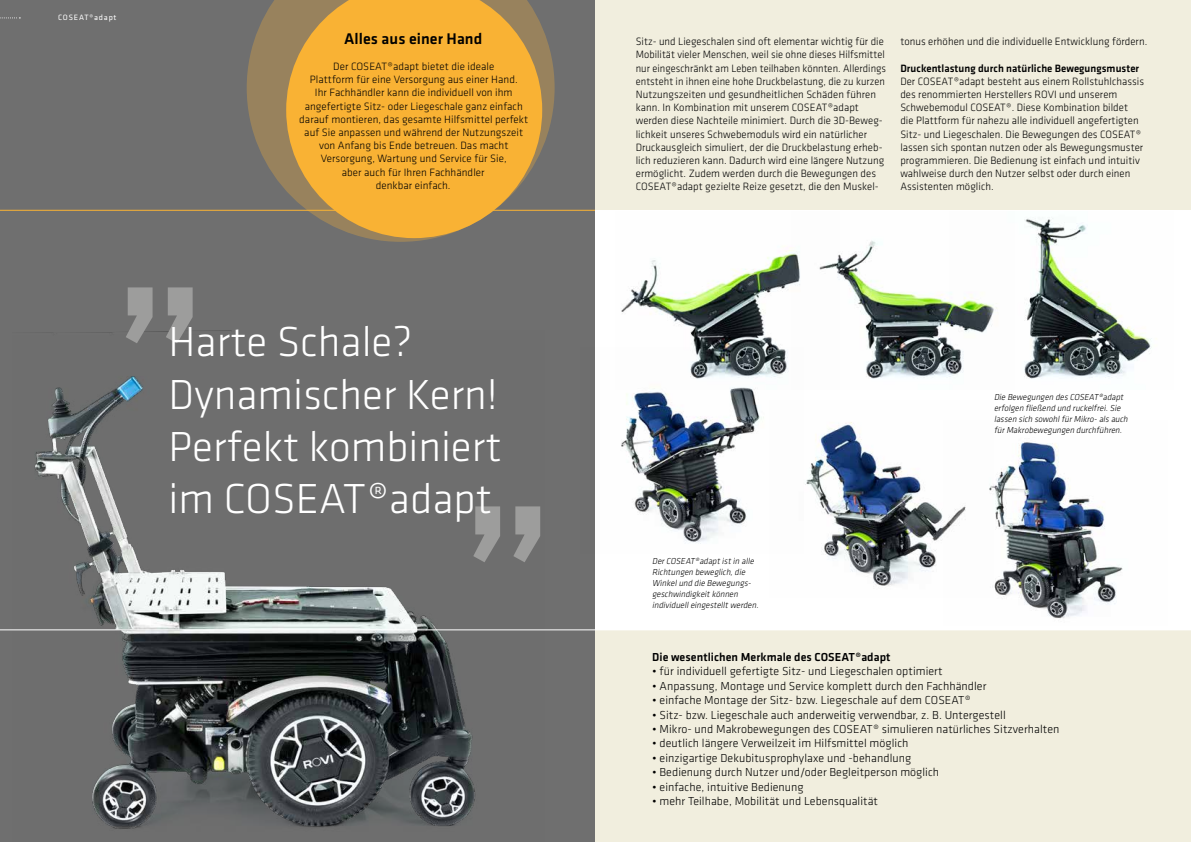
<style>
.page{position:relative;width:1191px;height:842px;background:#fff}
.page>*{position:absolute;margin:0;border:0;box-sizing:border-box;transform-origin:0 0}
.t1{font:300 43.5px/52.2px "Klavika Basic";color:#fff}
.t2{font:500 16px "Klavika Basic";letter-spacing:.005em;color:#000}
.t3{font:300 12px "Klavika Basic";letter-spacing:.005em;color:#000}
.t4{font:500 12px "Klavika Basic";letter-spacing:.005em;color:#000}
.t5{font:300 11px/13.2px "Klavika Basic";letter-spacing:.005em;color:#000}
.t6{font:500 11px "Klavika Basic";letter-spacing:.005em;color:#000}
.t7{font:italic 300 9px/10.8px "Klavika Basic";color:#000;scale:.96 1}
.t8{font:8px "Klavika Basic";letter-spacing:.1em;color:#fff}
</style>
<div class="page">
<div style="left:0;top:0;width:595px;height:842px;background:#6f6f6f"></div>
<hr style="left:0;top:210px;width:595px;height:1px;background:#f9b234">
<div style="left:595px;top:0;width:596px;height:842px;background:#f1eede"></div>
<div style="left:595px;top:210px;width:596px;height:419px;background:#fff"></div>
<img style="left:621px;top:250px;width:170px;height:97px">
<img style="left:621px;top:347px;width:168px;height:197px">
<img style="left:791px;top:240px;width:159px;height:139px">
<img style="left:950px;top:218px;width:202px;height:161px">
<img style="left:769px;top:400px;width:174px;height:186px">
<svg style="left:247px;top:0;width:307px;height:242px"></svg>
<svg style="left:286px;top:0;width:256px;height:238px;fill:#f9b234"></svg>
<img style="left:31px;top:330px;width:513px;height:499px">
<img style="left:943px;top:442px;width:180px;height:177px">
<hr style="left:0;top:629px;width:1191px;height:1px;background:#fff">
<svg style="left:126px;top:287px;width:67px;height:56px"></svg>
<svg style="left:473px;top:506px;width:67px;height:56px"></svg>
<p class="t8" style="left:58px;top:12px;width:60px">COSEAT®adapt</p>
<h2 class="t2" style="left:344px;top:27px;width:140px">Alles aus einer Hand</h2>
<p class="t5" style="left:299px;top:60px;width:230px;text-align:center">Der COSEAT®adapt bietet die ideale<br>Plattform für eine Versorgung aus einer Hand.<br>Ihr Fachhändler kann die individuell von ihm angefertigte Sitz- oder Liegeschale ganz einfach darauf montieren, das gesamte Hilfsmittel perfekt auf Sie anpassen und während der Nutzungszeit von Anfang bis Ende betreuen. Das macht Versorgung, Wartung und Service für Sie,<br>aber auch für Ihren Fachhändler<br>denkbar einfach.</p>
<h1 class="t1" style="left:169px;top:315px;width:334px">Harte Schale?<br>Dynamischer Kern!<br>Perfekt kombiniert im COSEAT®adapt</h1>
<p class="t5" style="left:636px;top:35px;width:252px">Sitz- und Liegeschalen sind oft elementar wichtig für die Mobilität vieler Menschen, weil sie ohne dieses Hilfsmittel nur eingeschränkt am Leben teilhaben könnten. Allerdings entsteht in ihnen eine hohe Druckbelastung, die zu kurzen Nutzungszeiten und gesundheitlichen Schäden führen kann. In Kombination mit unserem COSEAT®adapt werden diese Nachteile minimiert. Durch die 3D-Beweg&shy;lichkeit unseres Schwebemoduls wird ein natürlicher Druckausgleich simuliert, der die Druckbelastung erheb&shy;lich reduzieren kann. Dadurch wird eine längere Nutzung ermöglicht. Zudem werden durch die Bewegungen des COSEAT®adapt gezielte Reize gesetzt, die den Muskel-</p>
<p class="t5" style="left:900px;top:35px;width:248px">tonus erhöhen und die individuelle Entwicklung fördern.</p>
<p class="t6" style="left:900px;top:60px;width:240px">Druckentlastung durch natürliche Bewegungsmuster</p>
<p class="t5" style="left:900px;top:74px;width:245px">Der COSEAT®adapt besteht aus einem Rollstuhlchassis des renommierten Herstellers ROVI und unserem Schwebemodul COSEAT®. Diese Kombination bildet<br>die Plattform für nahezu alle individuell angefertigten Sitz- und Liegeschalen. Die Bewegungen des COSEAT® lassen sich spontan nutzen oder als Bewegungsmuster programmieren. Die Bedienung ist einfach und intuitiv wahlweise durch den Nutzer selbst oder durch einen Assistenten möglich.</p>
<p class="t7" style="left:652px;top:556px;width:114px">DerCOSEAT®adaptistin alle<br>Richtungen beweglich,die<br>Winkelund die Bewegungs&shy;geschwindigkeitkönnen individuelleingestelltwerden.</p>
<p class="t7" style="left:994px;top:392px;width:143px">Die Bewegungen des COSEAT®adapt erfolgen fließend und ruckelfrei.Sie lassen sich sowohlfürMikro-als auch fürMakrobewegungen durchführen.</p>
<p class="t4" style="left:652px;top:649px;width:240px">Die wesentlichen Merkmale des COSEAT®adapt</p>
<p class="t3" style="left:652px;top:664px;width:292px">• für individuell gefertigte Sitz- und Liegeschalen optimiert</p>
<p class="t3" style="left:652px;top:679px;width:336px">• Anpassung, Montage und Service komplett durch den Fachhändler</p>
<p class="t3" style="left:652px;top:693px;width:320px">• einfache Montage der Sitz- bzw. Liegeschale auf dem COSEAT®</p>
<p class="t3" style="left:652px;top:707px;width:355px">• Sitz- bzw. Liegeschale auch anderweitig verwendbar, z. B. Untergestell</p>
<p class="t3" style="left:652px;top:722px;width:409px">• Mikro- und Makrobewegungen des COSEAT® simulieren natürliches Sitzverhalten</p>
<p class="t3" style="left:652px;top:736px;width:258px">• deutlich längere Verweilzeit im Hilfsmittel möglich</p>
<p class="t3" style="left:652px;top:751px;width:260px">• einzigartige Dekubitusprophylaxe und -behandlung</p>
<p class="t3" style="left:652px;top:765px;width:288px">• Bedienung durch Nutzer und/oder Begleitperson möglich</p>
<p class="t3" style="left:652px;top:779px;width:153px">• einfache, intuitive Bedienung</p>
<p class="t3" style="left:652px;top:794px;width:227px">• mehr Teilhabe, Mobilität und Lebensqualität</p>
</div>
